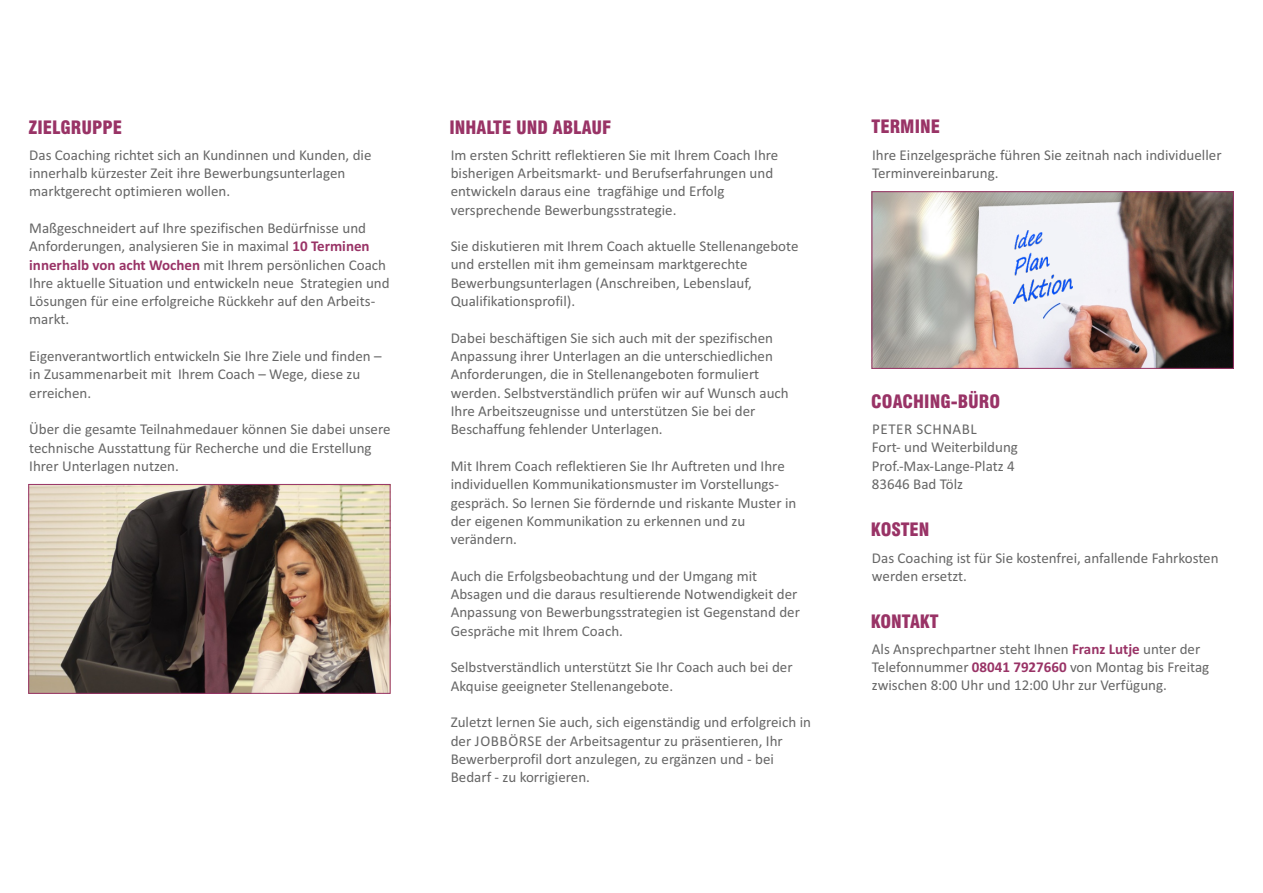
<style>
.page{position:relative;width:1263px;height:893px;background:#fff}
.page>*{position:absolute;margin:0;border:0;box-sizing:border-box;transform-origin:0 0}
.t1{font:900 condensed 18px "Swiss 721 BT";color:#936}
.t2{font:15px/18.3px "Calibri";color:#666}
.t3{font:15px/18.3px "Calibri";color:#676767}
.s1{font-weight:700;color:#936}
</style>
<div class="page">
<img style="left:873px;top:193px;width:359px;height:174px">
<img style="left:1014px;top:230px;width:58px;height:73px">
<img style="left:30px;top:486px;width:359px;height:206px">
<div style="left:871px;top:191px;width:363px;height:178px;border:1px solid #936"></div>
<div style="left:28px;top:484px;width:363px;height:210px;border:1px solid #936"></div>
<p class="t1" style="left:29px;top:120px;width:95px">ZIELGRUPPE</p>
<p class="t2" style="left:29px;top:147px;width:344px">Das Coaching richtet sich an Kundinnen und Kunden, die innerhalb kürzester Zeit ihre Bewerbungsunterlagen marktgerecht optimieren wollen.</p>
<p class="t2" style="left:29px;top:220px;width:362px">Maßgeschneidert auf Ihre spezifischen Bedürfnisse und Anforderungen, analysieren Sie in maximal <span class="s1">10 Terminen innerhalb von acht Wochen</span> mit Ihrem persönlichen Coach Ihre aktuelle Situation und entwickeln neue Strategien und Lösungen für eine erfolgreiche Rückkehr auf den Arbeits&shy;markt.</p>
<p class="t2" style="left:29px;top:348px;width:354px">Eigenverantwortlich entwickeln Sie Ihre Ziele und finden – in Zusammenarbeit mit Ihrem Coach – Wege, diese zu erreichen.</p>
<p class="t2" style="left:29px;top:421px;width:363px">Über die gesamte Teilnahmedauer können Sie dabei unsere technische Ausstattung für Recherche und die Erstellung<br>Ihrer Unterlagen nutzen.</p>
<p class="t1" style="left:449px;top:120px;width:164px">INHALTE UND ABLAUF</p>
<p class="t1" style="left:872px;top:120px;width:70px">TERMINE</p>
<p class="t2" style="left:451px;top:147px;width:329px">Im ersten Schritt reflektieren Sie mit Ihrem Coach Ihre bisherigen Arbeitsmarkt- und Berufserfahrungen und entwickeln daraus eine tragfähige und Erfolg versprechende Bewerbungsstrategie.</p>
<p class="t2" style="left:451px;top:238px;width:349px">Sie diskutieren mit Ihrem Coach aktuelle Stellenangebote und erstellen mit ihm gemeinsam marktgerechte Bewerbungsunterlagen (Anschreiben, Lebenslauf, Qualifikationsprofil).</p>
<p class="t2" style="left:451px;top:330px;width:340px">Dabei beschäftigen Sie sich auch mit der spezifischen Anpassung ihrer Unterlagen an die unterschiedlichen Anforderungen, die in Stellenangeboten formuliert werden. Selbstverständlich prüfen wir auf Wunsch auch Ihre Arbeitszeugnisse und unterstützen Sie bei der Beschaffung fehlender Unterlagen.</p>
<p class="t2" style="left:451px;top:458px;width:347px">Mit Ihrem Coach reflektieren Sie Ihr Auftreten und Ihre individuellen Kommunikationsmuster im Vorstellungs&shy;gespräch. So lernen Sie fördernde und riskante Muster in der eigenen Kommunikation zu erkennen und zu verändern.</p>
<p class="t3" style="left:451px;top:568px;width:351px">Auch die Erfolgsbeobachtung und der Umgang mit Absagen und die daraus resultierende Notwendigkeit der Anpassung von Bewerbungsstrategien ist Gegenstand der Gespräche mit Ihrem Coach.</p>
<p class="t3" style="left:451px;top:659px;width:343px">Selbstverständlich unterstützt Sie Ihr Coach auch bei der<br>Akquise geeigneter Stellenangebote.</p>
<p class="t2" style="left:451px;top:714px;width:362px">Zuletzt lernen Sie auch, sich eigenständig und erfolgreich in der JOBBÖRSE der Arbeitsagentur zu präsentieren, Ihr Bewerberprofil dort anzulegen, zu ergänzen und - bei Bedarf - zu korrigieren.</p>
<p class="t2" style="left:872px;top:147px;width:351px">Ihre Einzelgespräche führen Sie zeitnah nach individueller<br>Terminvereinbarung.</p>
<p class="t1" style="left:871px;top:394px;width:130px">COACHING-BÜRO</p>
<p class="t2" style="left:872px;top:421px;width:148px">PETER SCHNABL<br>Fort- und Weiterbildung<br>Prof.-Max-Lange-Platz 4<br>83646 Bad Tölz</p>
<p class="t1" style="left:871px;top:523px;width:60px">KOSTEN</p>
<p class="t2" style="left:872px;top:550px;width:348px">Das Coaching ist für Sie kostenfrei, anfallende Fahrkosten werden ersetzt.</p>
<p class="t1" style="left:871px;top:614px;width:69px">KONTAKT</p>
<p class="t2" style="left:872px;top:641px;width:339px">Als Ansprechpartner steht Ihnen <span class="s1">Franz Lutje</span> unter der<br>Telefonnummer <span class="s1">08041 7927660</span> von Montag bis Freitag zwischen 8:00 Uhr und 12:00 Uhr zur Verfügung.</p>
</div>
